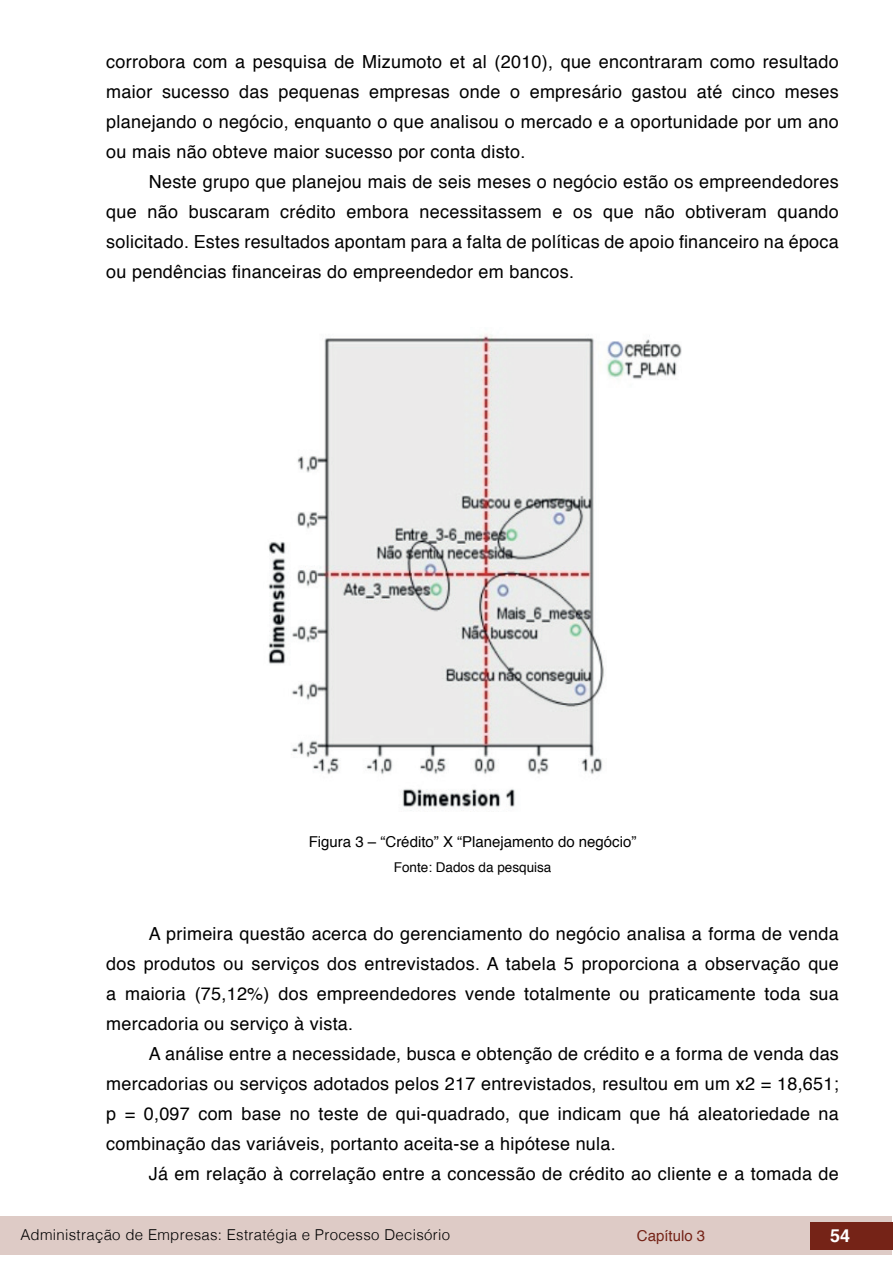
<style>
.page{position:relative;width:893px;height:1263px;background:#fff}
.page>*{position:absolute;margin:0;border:0;box-sizing:border-box;transform-origin:0 0}
.t1{font:18px/30px "Helvetica";letter-spacing:.015em;color:#000;text-align:justify}
.t2{font:700 18px "Helvetica";color:#fff}
.t3{font:300 15px "Helvetica";letter-spacing:.02em;color:#000}
.t4{font:15px "Helvetica";color:#000}
.t5{font:15px "Helvetica";color:#752317}
.t6{font:13.5px "Helvetica";color:#000}
</style>
<div class="page">
<div style="left:1px;top:1216px;width:891px;height:38px;background:#decbc6"></div>
<div style="left:810px;top:1222px;width:83px;height:27px;background:#752317"></div>
<img style="left:268px;top:334px;width:414px;height:477px">
<p class="t1" style="left:106px;top:47px;width:734px">corrobora com a pesquisa de Mizumoto et al (2010), que encontraram como resultado maior sucesso das pequenas empresas onde o empresário gastou até cinco meses planejando o negócio, enquanto o que analisou o mercado e a oportunidade por um ano ou mais não obteve maior sucesso por conta disto.</p>
<p class="t1" style="left:106px;top:167px;width:734px;text-indent:43px">Neste grupo que planejou mais de seis meses o negócio estão os empreendedores que não buscaram crédito embora necessitassem e os que não obtiveram quando solicitado. Estes resultados apontam para a falta de políticas de apoio financeiro na época ou pendências financeiras do empreendedor em bancos.</p>
<p class="t4" style="left:309px;top:830px;width:329px">Figura 3 – “Crédito” X “Planejamento do negócio”</p>
<p class="t6" style="left:394px;top:856px;width:159px">Fonte: Dados da pesquisa</p>
<p class="t1" style="left:106px;top:919px;width:734px;text-indent:43px">A primeira questão acerca do gerenciamento do negócio analisa a forma de venda dos produtos ou serviços dos entrevistados. A tabela 5 proporciona a observação que a maioria (75,12%) dos empreendedores vende totalmente ou praticamente toda sua mercadoria ou serviço à vista.</p>
<p class="t1" style="left:106px;top:1039px;width:734px;text-indent:43px">A análise entre a necessidade, busca e obtenção de crédito e a forma de venda das mercadorias ou serviços adotados pelos 217 entrevistados, resultou em um x2 = 18,651; p = 0,097 com base no teste de qui-quadrado, que indicam que há aleatoriedade na combinação das variáveis, portanto aceita-se a hipótese nula.</p>
<p class="t1" style="left:149px;top:1159px;width:692px">Já em relação à correlação entre a concessão de crédito ao cliente e a tomada de</p>
<p class="t3" style="left:20px;top:1222px;width:431px">Administração de Empresas: Estratégia e Processo Decisório</p>
<p class="t5" style="left:637px;top:1224px;width:70px">Capítulo 3</p>
<p class="t2" style="left:830px;top:1221px;width:22px">54</p>
</div>
